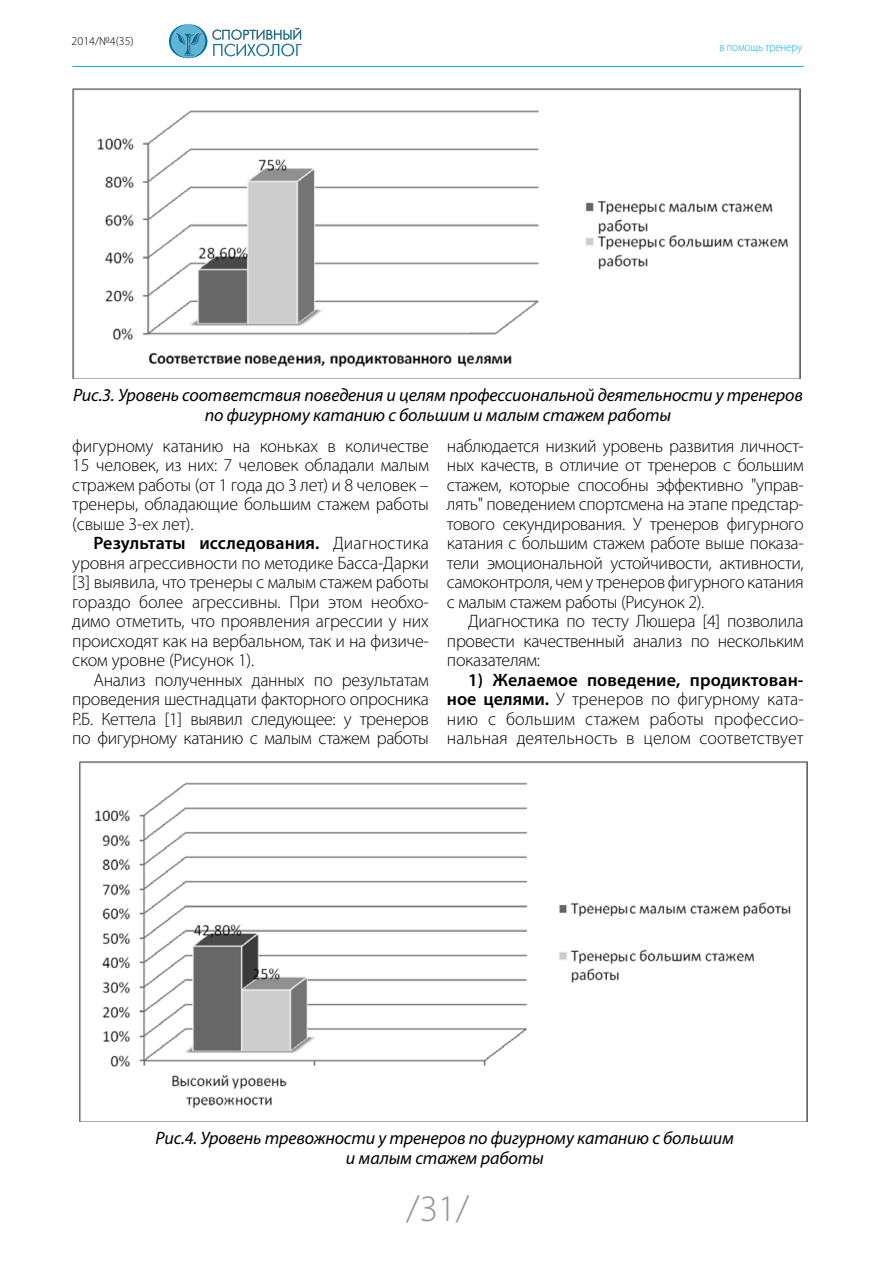
<style>
.page{position:relative;width:893px;height:1263px;background:#fff}
.page>*{position:absolute;margin:0;border:0;box-sizing:border-box;transform-origin:0 0}
.t1{font:300 37.5px "Myriad Pro";color:#939598}
.t2{font:300 18px/19.5px "Myriad Pro";letter-spacing:-.015em;color:#000;text-align:justify}
.t3{font:italic 18px/19.8px "Myriad Pro";letter-spacing:-.01em;color:#000;text-align:center}
.t4{font:300 12px "Myriad Pro";color:#00aeef;scale:.9 1}
.t5{font:300 12px "Myriad Pro";color:#000}
.s1{font-weight:600}
</style>
<div class="page">
<hr style="left:72px;top:66px;width:732px;height:1px;background:#00aeef">
<svg style="left:169px;top:24px;width:133px;height:35px"></svg>
<img style="left:73px;top:89px;width:728px;height:290px">
<img style="left:79px;top:762px;width:728px;height:359px">
<p class="t5" style="left:72px;top:33px;width:64px">2014/№4(35)</p>
<p class="t4" style="left:719px;top:40px;width:93px">в помощь тренеру</p>
<p class="t3" style="left:73px;top:384px;width:731px">Рис.3. Уровень соответствия поведения и целям профессиональной деятельности у тренеров по фигурному катанию с большим и малым стажем работы</p>
<p class="t2" style="left:72px;top:436px;width:358px">фигурному катанию на коньках в количестве 15 человек, из них: 7 человек обладали малым стражем работы (от 1 года до 3 лет) и 8 человек – тренеры, обладающие большим стажем работы (свыше 3-ех лет).</p>
<p class="t2" style="left:72px;top:533px;width:358px;text-indent:21px"><span class="s1">Результаты исследования.</span> Диагностика уровня агрессивности по методике Басса-Дарки [3] выявила, что тренеры с малым стажем работы гораздо более агрессивны. При этом необхо&shy;димо отметить, что проявления агрессии у них происходят как на вербальном, так и на физиче&shy;ском уровне (Рисунок 1).</p>
<p class="t2" style="left:72px;top:670px;width:358px;text-indent:21px">Анализ полученных данных по результатам проведения шестнадцати факторного опросника Р.Б. Кеттела [1] выявил следующее: у тренеров по фигурному катанию с малым стажем работы</p>
<p class="t2" style="left:447px;top:436px;width:358px">наблюдается низкий уровень развития личност&shy;ных качеств, в отличие от тренеров с большим стажем, которые способны эффективно "управ&shy;лять" поведением спортсмена на этапе предстар&shy;тового секундирования. У тренеров фигурного катания с большим стажем работе выше показа&shy;тели эмоциональной устойчивости, активности, самоконтроля, чем у тренеров фигурного катания с малым стажем работы (Рисунок 2).</p>
<p class="t2" style="left:447px;top:611px;width:358px;text-indent:21px">Диагностика по тесту Люшера [4] позволила провести качественный анализ по нескольким показателям:</p>
<p class="t2" style="left:447px;top:670px;width:358px;text-indent:21px"><span class="s1">1) Желаемое поведение, продиктован&shy;ное целями.</span> У тренеров по фигурному ката&shy;нию с большим стажем работы профессио&shy;нальная деятельность в целом соответствует</p>
<p class="t3" style="left:156px;top:1128px;width:580px">Рис.4. Уровень тревожности у тренеров по фигурному катанию с большим и малым стажем работы</p>
<h1 class="t1" style="left:406px;top:1185px;width:64px">/31/</h1>
</div>
